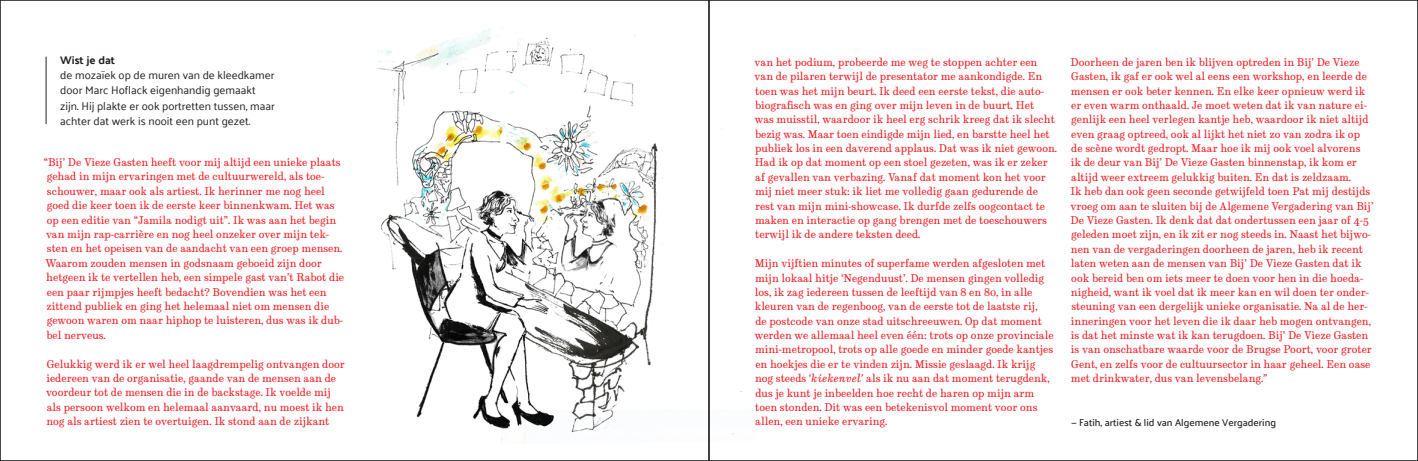
<style>
.page{position:relative;width:1418px;height:461px;background:#fff}
.page>*{position:absolute;margin:0;border:0;box-sizing:border-box;transform-origin:0 0}
.Cast{font:11.25px/15px "Palanquin";color:#231f20}
.Cast-2{font:700 11.25px "Palanquin";color:#231f20}
.Body_p1{font:10.62px/14.4px "Munson";color:#ee1d23}
.Body_p1-2{font:500 10px "Palanquin";color:#231f20}
.s1{font-style:italic}
</style>
<div class="page">
<img style="left:377px;top:27px;width:365px;height:416px">
<hr style="left:46px;top:57px;width:1px;height:67px;background:#231f20">
<p class="Cast-2" style="left:60px;top:54px;width:56px">Wist je dat</p>
<p class="Cast" style="left:60px;top:68px;width:216px">de mozaïek op de muren van de kleedkamer door Marc Hoflack eigenhandig gemaakt zijn. Hij plakte er ook portretten tussen, maar achter dat werk is nooit een punt gezet.</p>
<p class="Body_p1" style="left:44px;top:155px;width:302px">“Bij’ De Vieze Gasten heeft voor mij altijd een unieke plaats gehad in mijn ervaringen met de cultuurwereld, als toe&shy;schouwer, maar ook als artiest. Ik herinner me nog heel goed die keer toen ik de eerste keer binnenkwam. Het was op een editie van “Jamila nodigt uit”. Ik was aan het begin van mijn rap-carrière en nog heel onzeker over mijn tek&shy;sten en het opeisen van de aandacht van een groep mensen.<br>Waarom zouden mensen in godsnaam geboeid zijn door hetgeen ik te vertellen heb, een simpele gast van’t Rabot die een paar rijmpjes heeft bedacht? Bovendien was het een zittend publiek en ging het helemaal niet om mensen die gewoon waren om naar hiphop te luisteren, dus was ik dub&shy;bel nerveus.</p>
<p class="Body_p1" style="left:46px;top:356px;width:300px">Gelukkig werd ik er wel heel laagdrempelig ontvangen door iedereen van de organisatie, gaande van de mensen aan de voordeur tot de mensen die in de backstage. Ik voelde mij als persoon welkom en helemaal aanvaard, nu moest ik hen nog als artiest zien te overtuigen. Ik stond aan de zijkant</p>
<p class="Body_p1" style="left:754px;top:55px;width:304px">van het podium, probeerde me weg te stoppen achter een van de pilaren terwijl de presentator me aankondigde. En toen was het mijn beurt. Ik deed een eerste tekst, die auto&shy;biografisch was en ging over mijn leven in de buurt. Het<br>was muisstil, waardoor ik heel erg schrik kreeg dat ik slecht bezig was. Maar toen eindigde mijn lied, en barstte heel het publiek los in een daverend applaus. Dat was ik niet gewoon.<br>Had ik op dat moment op een stoel gezeten, was ik er zeker af gevallen van verbazing. Vanaf dat moment kon het voor mij niet meer stuk: ik liet me volledig gaan gedurende de rest van mijn mini-showcase. Ik durfde zelfs oogcontact te maken en interactie op gang brengen met de toeschouwers terwijl ik de andere teksten deed.</p>
<p class="Body_p1" style="left:754px;top:256px;width:300px">Mijn vijftien minutes of superfame werden afgesloten met mijn lokaal hitje ‘Negenduust’. De mensen gingen volledig los, ik zag iedereen tussen de leeftijd van 8 en 80, in alle kleuren van de regenboog, van de eerste tot de laatste rij,<br>de postcode van onze stad uitschreeuwen. Op dat moment werden we allemaal heel even één: trots op onze provinciale mini-metropool, trots op alle goede en minder goede kantjes en hoekjes die er te vinden zijn. Missie geslaagd. Ik krijg nog steeds <span class="s1">‘kiekenvel’</span> als ik nu aan dat moment terugdenk, dus je kunt je inbeelden hoe recht de haren op mijn arm toen stonden. Dit was een betekenisvol moment voor ons allen, een unieke ervaring.</p>
<p class="Body_p1" style="left:1070px;top:55px;width:299px">Doorheen de jaren ben ik blijven optreden in Bij’ De Vieze Gasten, ik gaf er ook wel al eens een workshop, en leerde de mensen er ook beter kennen. En elke keer opnieuw werd ik er even warm onthaald. Je moet weten dat ik van nature ei&shy;genlijk een heel verlegen kantje heb, waardoor ik niet altijd even graag optreed, ook al lijkt het niet zo van zodra ik op de scène wordt gedropt. Maar hoe ik mij ook voel alvorens ik de deur van Bij’ De Vieze Gasten binnenstap, ik kom er altijd weer extreem gelukkig buiten. En dat is zeldzaam.</p>
<p class="Body_p1" style="left:1070px;top:184px;width:304px">Ik heb dan ook geen seconde getwijfeld toen Pat mij destijds vroeg om aan te sluiten bij de Algemene Vergadering van Bij’ De Vieze Gasten. Ik denk dat dat ondertussen een jaar of 4-5 geleden moet zijn, en ik zit er nog steeds in. Naast het bijwo&shy;nen van de vergaderingen doorheen de jaren, heb ik recent laten weten aan de mensen van Bij’ De Vieze Gasten dat ik ook bereid ben om iets meer te doen voor hen in die hoeda&shy;nigheid, want ik voel dat ik meer kan en wil doen ter onder&shy;steuning van een dergelijk unieke organisatie. Na al de her&shy;inneringen voor het leven die ik daar heb mogen ontvangen, is dat het minste wat ik kan terugdoen. Bij’ De Vieze Gasten is van onschatbare waarde voor de Brugse Poort, voor groter Gent, en zelfs voor de cultuursector in haar geheel. Een oase met drinkwater, dus van levensbelang.”</p>
<p class="Body_p1-2" style="left:1071px;top:416px;width:206px">— Fatih, artiest &amp; lid van Algemene Vergadering</p>
</div>
